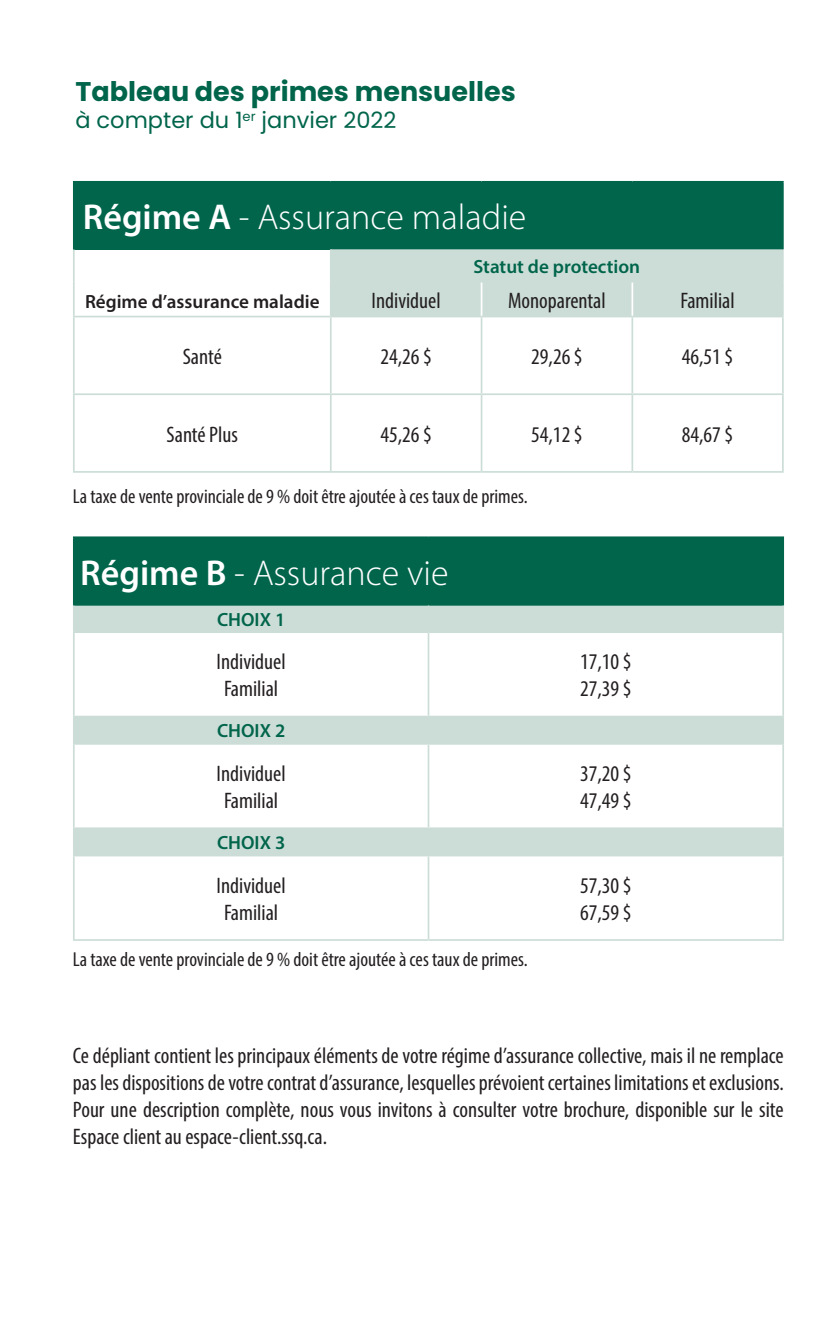
<style>
.page{position:relative;width:835px;height:1329px;background:#fff}
.page>*{position:absolute;margin:0;border:0;box-sizing:border-box;transform-origin:0 0}
.t1{font:300 36px "Myriad Pro";color:#fff}
.ti{font:700 27px "Poppins";color:#00654b}
.t2{font:condensed 22.5px/27px "Myriad Pro";color:#231f20;text-align:center}
.t3{font:22.5px "Poppins";color:#00654b}
.t4{font:condensed 20.25px "Myriad Pro";color:#231f20}
.t5{font:600 19.12px "Myriad Pro";color:#00654b}
.t6{font:600 19.12px "Myriad Pro";color:#231f20}
.s1{font-weight:600}
</style>
<div class="page">
<div style="left:74px;top:182px;width:708px;height:67px;background:#00654b"></div>
<div style="left:331px;top:249px;width:450px;height:67px;background:#ccddd7"></div>
<hr style="left:330px;top:317px;width:1px;height:76px;background:#ccddd7">
<hr style="left:480px;top:317px;width:2px;height:76px;background:#ccddd7">
<hr style="left:631px;top:317px;width:2px;height:76px;background:#ccddd7">
<hr style="left:330px;top:395px;width:1px;height:76px;background:#ccddd7">
<hr style="left:480px;top:395px;width:2px;height:76px;background:#ccddd7">
<hr style="left:631px;top:395px;width:2px;height:76px;background:#ccddd7">
<hr style="left:330px;top:249px;width:1px;height:32px;background:#ccddd7">
<hr style="left:330px;top:282px;width:1px;height:34px;background:#ccddd7">
<hr style="left:73px;top:249px;width:2px;height:33px;background:#ccddd7">
<hr style="left:781px;top:249px;width:2px;height:32px;background:#ccddd7">
<hr style="left:73px;top:282px;width:2px;height:34px;background:#ccddd7">
<hr style="left:330px;top:281px;width:151px;height:1px;background:#ccddd7">
<hr style="left:481px;top:281px;width:151px;height:1px;background:#ccddd7">
<hr style="left:632px;top:281px;width:151px;height:1px;background:#ccddd7">
<hr style="left:781px;top:282px;width:2px;height:34px;background:#ccddd7">
<hr style="left:73px;top:316px;width:257px;height:1px;background:#ccddd7">
<hr style="left:73px;top:317px;width:2px;height:76px;background:#ccddd7">
<hr style="left:330px;top:316px;width:151px;height:1px;background:#ccddd7">
<hr style="left:481px;top:316px;width:151px;height:1px;background:#ccddd7">
<hr style="left:632px;top:316px;width:151px;height:1px;background:#ccddd7">
<hr style="left:781px;top:317px;width:2px;height:76px;background:#ccddd7">
<hr style="left:73px;top:393px;width:257px;height:2px;background:#ccddd7">
<hr style="left:73px;top:395px;width:2px;height:76px;background:#ccddd7">
<hr style="left:330px;top:393px;width:151px;height:2px;background:#ccddd7">
<hr style="left:481px;top:393px;width:151px;height:2px;background:#ccddd7">
<hr style="left:632px;top:393px;width:151px;height:2px;background:#ccddd7">
<hr style="left:781px;top:395px;width:2px;height:76px;background:#ccddd7">
<hr style="left:73px;top:471px;width:257px;height:2px;background:#ccddd7">
<hr style="left:330px;top:471px;width:151px;height:2px;background:#ccddd7">
<hr style="left:481px;top:471px;width:151px;height:2px;background:#ccddd7">
<hr style="left:632px;top:471px;width:151px;height:2px;background:#ccddd7">
<hr style="left:73px;top:181px;width:257px;height:2px;background:#00654b">
<hr style="left:73px;top:183px;width:2px;height:66px;background:#00654b">
<hr style="left:330px;top:181px;width:151px;height:2px;background:#00654b">
<hr style="left:481px;top:181px;width:151px;height:2px;background:#00654b">
<hr style="left:632px;top:181px;width:151px;height:2px;background:#00654b">
<hr style="left:781px;top:183px;width:2px;height:66px;background:#00654b">
<hr style="left:480px;top:282px;width:2px;height:34px;background:#fff">
<hr style="left:631px;top:282px;width:2px;height:34px;background:#fff">
<div style="left:74px;top:537px;width:708px;height:68px;background:#00654b"></div>
<svg style="left:75px;top:605px;width:707px;height:249px"></svg>
<hr style="left:427px;top:633px;width:2px;height:82px;background:#ccddd7">
<hr style="left:427px;top:744px;width:2px;height:83px;background:#ccddd7">
<hr style="left:427px;top:856px;width:2px;height:83px;background:#ccddd7">
<hr style="left:73px;top:604px;width:355px;height:1px;background:#00654b">
<hr style="left:428px;top:604px;width:355px;height:1px;background:#00654b">
<hr style="left:73px;top:605px;width:2px;height:26px;background:#ccddd7">
<svg style="left:782px;top:605px;width:1px;height:26px"></svg>
<hr style="left:73px;top:631px;width:355px;height:2px;background:#ccddd7">
<hr style="left:73px;top:633px;width:2px;height:82px;background:#ccddd7">
<hr style="left:428px;top:631px;width:355px;height:2px;background:#ccddd7">
<hr style="left:782px;top:633px;width:1px;height:82px;background:#ccddd7">
<hr style="left:73px;top:715px;width:355px;height:2px;background:#ccddd7">
<hr style="left:73px;top:717px;width:2px;height:26px;background:#ccddd7">
<hr style="left:428px;top:715px;width:355px;height:2px;background:#ccddd7">
<svg style="left:782px;top:717px;width:1px;height:26px"></svg>
<hr style="left:73px;top:743px;width:355px;height:1px;background:#ccddd7">
<hr style="left:73px;top:744px;width:2px;height:83px;background:#ccddd7">
<hr style="left:428px;top:743px;width:355px;height:1px;background:#ccddd7">
<hr style="left:782px;top:744px;width:1px;height:83px;background:#ccddd7">
<hr style="left:73px;top:827px;width:355px;height:2px;background:#ccddd7">
<hr style="left:73px;top:829px;width:2px;height:25px;background:#ccddd7">
<hr style="left:428px;top:827px;width:355px;height:2px;background:#ccddd7">
<svg style="left:782px;top:829px;width:1px;height:25px"></svg>
<hr style="left:73px;top:854px;width:355px;height:2px;background:#ccddd7">
<hr style="left:73px;top:856px;width:2px;height:83px;background:#ccddd7">
<hr style="left:428px;top:854px;width:355px;height:2px;background:#ccddd7">
<hr style="left:782px;top:856px;width:1px;height:83px;background:#ccddd7">
<hr style="left:73px;top:939px;width:355px;height:1px;background:#ccddd7">
<hr style="left:428px;top:939px;width:355px;height:1px;background:#ccddd7">
<hr style="left:73px;top:536px;width:355px;height:2px;background:#00654b">
<hr style="left:73px;top:538px;width:2px;height:66px;background:#00654b">
<hr style="left:428px;top:536px;width:355px;height:2px;background:#00654b">
<hr style="left:782px;top:538px;width:1px;height:66px;background:#00654b">
<hr style="left:427px;top:605px;width:2px;height:26px;background:#ccddd7">
<p class="ti" style="left:75px;top:76px;width:442px">Tableau des primes mensuelles</p>
<p class="t3" style="left:75px;top:107px;width:322px">à compter du 1<sup>er</sup> janvier 2022</p>
<h1 class="t1" style="left:83px;top:195px;width:445px"><span class="s1">Régime A</span> - Assurance maladie</h1>
<p class="t6" style="left:85px;top:289px;width:236px">Régime d’assurance maladie</p>
<p class="t5" style="left:473px;top:254px;width:168px">Statut de protection</p>
<p class="t2" style="left:371px;top:286px;width:71px">Individuel</p>
<p class="t2" style="left:508px;top:286px;width:99px">Monoparental</p>
<p class="t2" style="left:680px;top:286px;width:56px">Familial</p>
<p class="t2" style="left:183px;top:342px;width:41px">Santé</p>
<p class="t2" style="left:380px;top:342px;width:53px">24,26 $</p>
<p class="t2" style="left:531px;top:342px;width:53px">29,26 $</p>
<p class="t2" style="left:681px;top:342px;width:53px">46,51 $</p>
<p class="t2" style="left:166px;top:420px;width:73px">Santé Plus</p>
<p class="t2" style="left:380px;top:420px;width:53px">45,26 $</p>
<p class="t2" style="left:531px;top:420px;width:53px">54,12 $</p>
<p class="t2" style="left:681px;top:420px;width:53px">84,67 $</p>
<p class="t4" style="left:73px;top:484px;width:456px">La taxe de vente provinciale de 9 % doit être ajoutée à ces taux de primes.</p>
<h1 class="t1" style="left:80px;top:551px;width:369px"><span class="s1">Régime B</span> - Assurance vie</h1>
<p class="t5" style="left:217px;top:607px;width:70px">CHOIX 1</p>
<p class="t2" style="left:216px;top:648px;width:71px">Individuel<br>Familial</p>
<p class="t2" style="left:580px;top:648px;width:53px;text-align:left">17,10 $<br>27,39 $</p>
<p class="t5" style="left:217px;top:718px;width:70px">CHOIX 2</p>
<p class="t2" style="left:216px;top:759px;width:71px">Individuel<br>Familial</p>
<p class="t2" style="left:580px;top:759px;width:53px;text-align:left">37,20 $<br>47,49 $</p>
<p class="t5" style="left:217px;top:830px;width:70px">CHOIX 3</p>
<p class="t2" style="left:216px;top:871px;width:71px">Individuel<br>Familial</p>
<p class="t2" style="left:580px;top:871px;width:53px;text-align:left">57,30 $<br>67,59 $</p>
<p class="t4" style="left:73px;top:947px;width:456px">La taxe de vente provinciale de 9 % doit être ajoutée à ces taux de primes.</p>
<p class="t2" style="left:73px;top:1041px;width:712px;text-align:justify">Ce dépliant contient les principaux éléments de votre régime d’assurance collective, mais il ne remplace pas les dispositions de votre contrat d’assurance, lesquelles prévoient certaines limitations et exclusions.<br>Pour une description complète, nous vous invitons à consulter votre brochure, disponible sur le site Espace client au espace-client.ssq.ca.</p>
</div>
